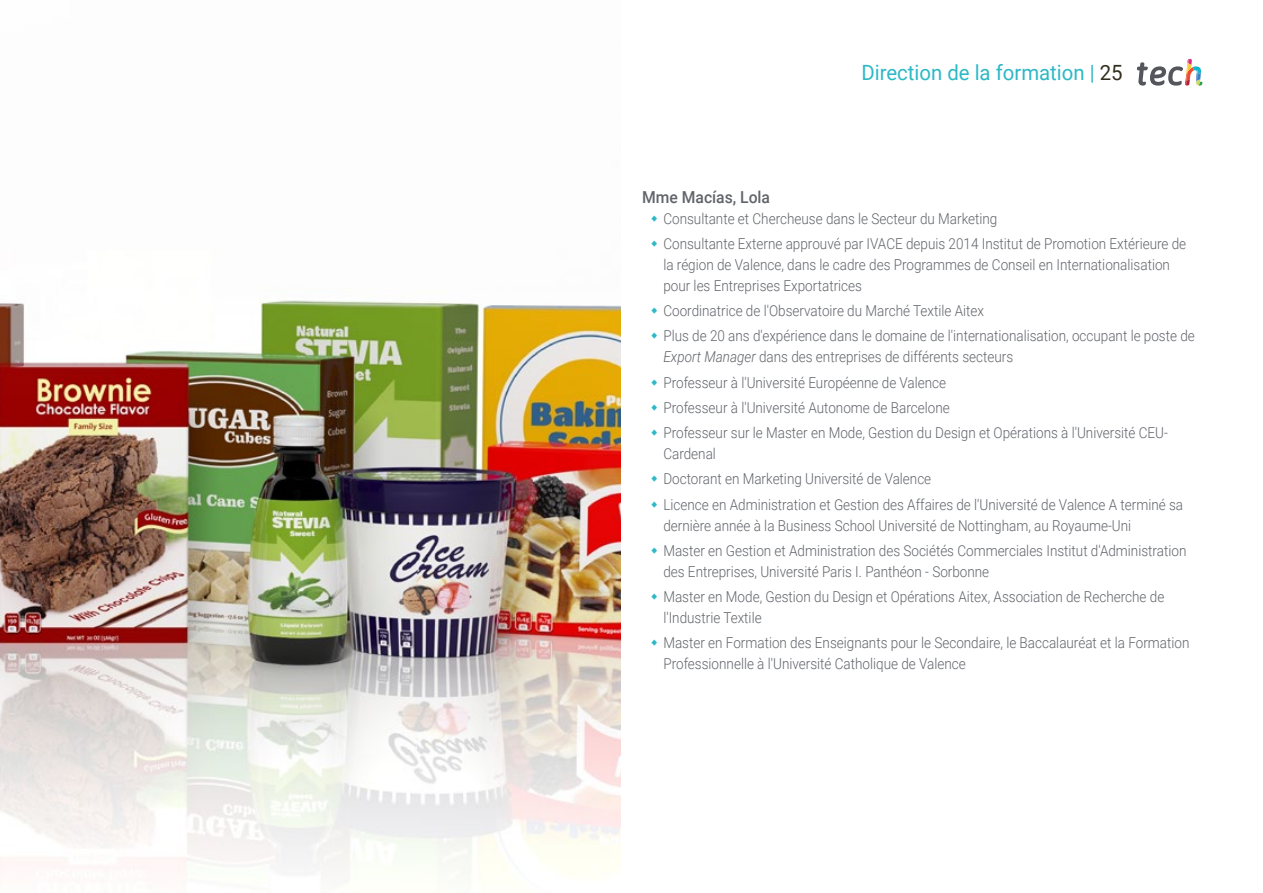
<style>
.page{position:relative;width:1263px;height:893px;background:#fff}
.page>*{position:absolute;margin:0;border:0;box-sizing:border-box;transform-origin:0 0}
.t1{font:21px "Roboto";color:#2db8c5}
.t2{font:500 16.5px "Roboto";color:#61646a;scale:.95 1}
.t3{font:300 15px/25.2px "Roboto";color:#61646a;scale:.9 1}
.s1{color:#312e20}
.s2{font-style:italic}
</style>
<div class="page">
<svg style="left:1137px;top:59px;width:65px;height:27px"></svg>
<img style="left:0;top:300px;width:621px;height:587px">
<h1 class="t1" style="left:861px;top:57px;width:263px">Direction de la formation | <span class="s1">25</span></h1>
<p class="t2" style="left:642px;top:185px;width:136px">Mme Macías, Lola</p>
<p class="t3" style="left:663px;top:205px;width:582px">Consultante et Chercheuse dans le Secteur du Marketing<br>Consultante Externe approuvé par IVACE depuis 2014 Institut de Promotion Extérieure de</p>
<p class="t3" style="left:663px;top:253px;width:564px;line-height:21px">la région de Valence, dans le cadre des Programmes de Conseil en Internationalisation pour les Entreprises Exportatrices</p>
<p class="t3" style="left:663px;top:298px;width:592px">Coordinatrice de l'Observatoire du Marché Textile Aitex<br>Plus de 20 ans d'expérience dans le domaine de l'internationalisation, occupant le poste de</p>
<p class="t3" style="left:663px;top:344px;width:562px"><span class="s2">Export Manager</span> dans des entreprises de différents secteurs<br>Professeur à l'Université Européenne de Valence<br>Professeur à l'Université Autonome de Barcelone<br>Professeur sur le Master en Mode, Gestion du Design et Opérations à l'Université CEU-</p>
<p class="t3" style="left:663px;top:441px;width:579px">Cardenal<br>Doctorant en Marketing Université de Valence<br>Licence en Administration et Gestion des Affaires de l'Université de Valence A terminé sa</p>
<p class="t3" style="left:663px;top:512px;width:583px">dernière année à la Business School Université de Nottingham, au Royaume-Uni<br>Master en Gestion et Administration des Sociétés Commerciales Institut d'Administration</p>
<p class="t3" style="left:663px;top:558px;width:558px">des Entreprises, Université Paris I. Panthéon - Sorbonne<br>Master en Mode, Gestion du Design et Opérations Aitex, Association de Recherche de</p>
<p class="t3" style="left:663px;top:604px;width:586px">l'Industrie Textile<br>Master en Formation des Enseignants pour le Secondaire, le Baccalauréat et la Formation</p>
<p class="t3" style="left:663px;top:651px;width:337px">Professionnelle à l'Université Catholique de Valence</p>
</div>
